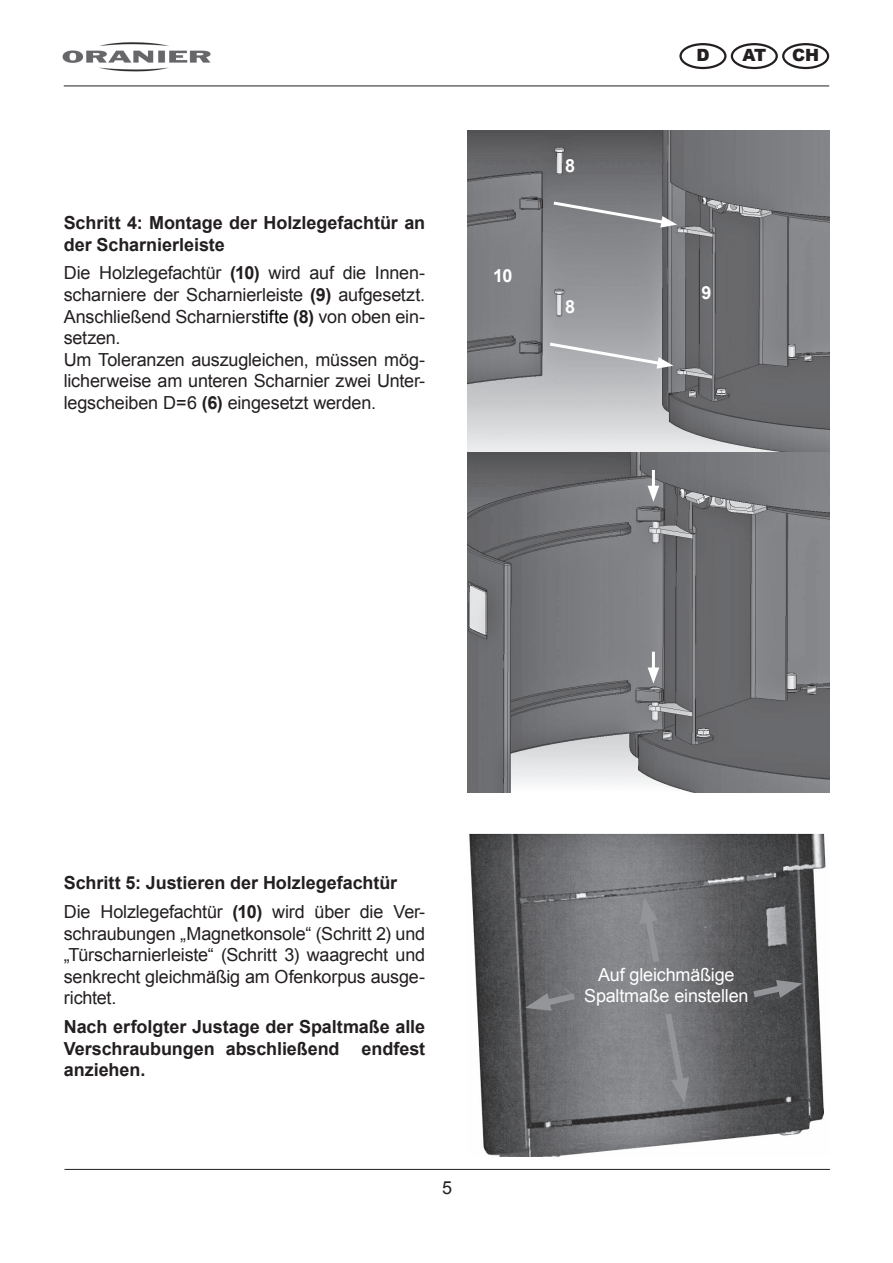
<style>
.page{position:relative;width:893px;height:1263px;background:#fff}
.page>*{position:absolute;margin:0;border:0;box-sizing:border-box;transform-origin:0 0}
.t1{font:18px/21.6px "Arial";letter-spacing:-.01em;color:#231f20}
.t2{font:700 18px/21.6px "Arial";letter-spacing:-.005em;color:#231f20}
.t3{font:18px/21.6px "Arial";letter-spacing:-.01em;color:#fff;text-align:center}
.t4{font:700 18px "Arial";color:#fff}
.t5{font:900 16.8px "Arial";color:#231f20}
.s1{font-weight:700}
.s2{color:#000}
.s3{font-weight:400}
</style>
<div class="page">
<img style="left:62px;top:42px;width:149px;height:30px">
<hr style="left:64px;top:86px;width:765px;height:1px;background:#231f20">
<hr style="left:64px;top:1169px;width:766px;height:1px;background:#231f20">
<div style="left:679px;top:43px;width:47px;height:26px;border:2px solid #231f20;border-radius:50%"></div>
<div style="left:782px;top:43px;width:47px;height:26px;border:2px solid #231f20;border-radius:50%"></div>
<div style="left:731px;top:43px;width:47px;height:26px;border:2px solid #231f20;border-radius:50%"></div>
<img style="left:467px;top:131px;width:362px;height:322px">
<img style="left:469px;top:833px;width:357px;height:324px">
<svg style="left:661px;top:1007px;width:28px;height:96px;background:#828487"></svg>
<svg style="left:640px;top:897px;width:23px;height:72px;background:#86888b"></svg>
<svg style="left:525px;top:989px;width:56px;height:23px"></svg>
<svg style="left:747px;top:979px;width:56px;height:22px"></svg>
<img style="left:467px;top:453px;width:362px;height:339px">
<svg style="left:550px;top:200px;width:127px;height:28px;background:#8b8d90"></svg>
<svg style="left:547px;top:341px;width:126px;height:28px;background:#b1b2b5"></svg>
<hr style="left:652px;top:470px;width:3px;height:21px;background:#fff">
<svg style="left:648px;top:486px;width:11px;height:16px"></svg>
<hr style="left:652px;top:652px;width:3px;height:21px;background:#fff">
<svg style="left:648px;top:667px;width:11px;height:17px"></svg>
<p class="t2" style="left:64px;top:212px;width:363px">Schritt 4: Montage der Holzlegefachtür an der Scharnierleiste</p>
<p class="t1" style="left:64px;top:262px;width:363px">Die Holzlegefachtür <span class="s1">(10)</span> wird auf die Innen&shy;scharniere der Scharnierleiste <span class="s1">(9)</span> aufgesetzt.<br>Anschließend Scharniers<span class="s2">tifte</span> <span class="s1">(8)</span> von oben ein&shy;setzen.<br>Um Toleranzen auszugleichen, müssen mög&shy;licherweise am unteren Scharnier zwei Unter&shy;legscheiben D=6 <span class="s1">(6)</span> eingesetzt werden.</p>
<p class="t4" style="left:493px;top:263px;width:21px">10</p>
<p class="t4" style="left:565px;top:153px;width:12px">8</p>
<p class="t4" style="left:565px;top:295px;width:12px">8</p>
<p class="t5" style="left:697px;top:46px;width:15px">D</p>
<p class="t5" style="left:742px;top:46px;width:25px">AT</p>
<p class="t5" style="left:792px;top:46px;width:29px">CH</p>
<p class="t4" style="left:702px;top:280px;width:12px">9</p>
<p class="t2" style="left:64px;top:869px;width:363px;line-height:28.8px">Schritt 5: Justieren der Holzlegefachtür<br><span class="s3">Die Holzlegefachtür</span> (10) <span class="s3">wird über die Ver-</span></p>
<p class="t1" style="left:64px;top:922px;width:363px;text-align:justify">schraubungen „Magnetkonsole“ (Schritt 2) und „Türscharnierleiste“ (Schritt 3) waagrecht und senkrecht gleichmäßig am Ofenkorpus ausge&shy;richtet.</p>
<p class="t2" style="left:64px;top:1017px;width:363px;text-align:justify">Nach erfolgter Justage der Spaltmaße alle Verschraubungen abschließend endfest anziehen.</p>
<p class="t1" style="left:442px;top:1177px;width:12px">5</p>
<p class="t3" style="left:584px;top:964px;width:166px">Auf gleichmäßige<br>Spaltmaße einstellen</p>
</div>
